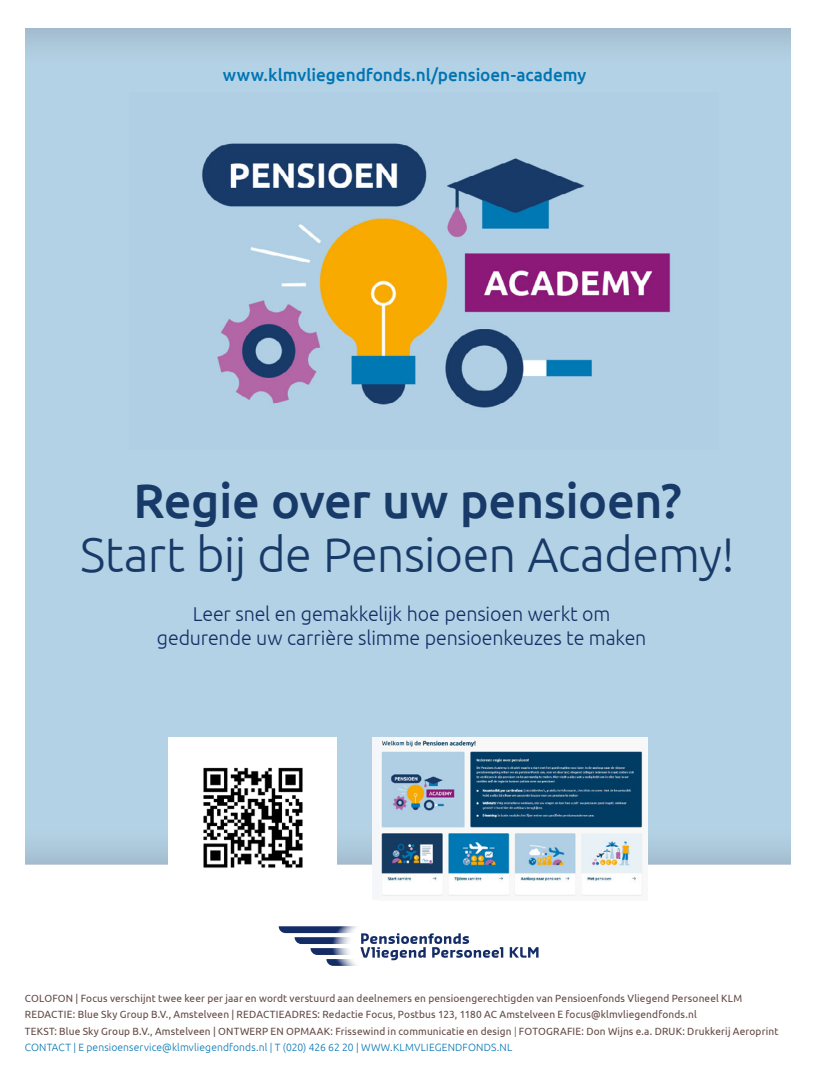
<style>
.page{position:relative;width:815px;height:1081px;background:#fff}
.page>*{position:absolute;margin:0;border:0;box-sizing:border-box;transform-origin:0 0}
.t1{font:300 48.75px "Ubuntu";letter-spacing:-.015em;color:#183a68}
.t2{font:500 48.75px "Ubuntu";letter-spacing:-.01em;color:#183a68}
.t3{font:300 20px/24px "Ubuntu";letter-spacing:-.005em;color:#152d67;text-align:center}
.t4{font:500 17.5px "Ubuntu";color:#0074b3}
.t5{font:10.5px/16.4px "Ubuntu";letter-spacing:.015em;color:#624844;scale:.96 1}
.s1{font-weight:300}
.s2{font-weight:300;color:#0074b3}
</style>
<div class="page">
<svg style="left:279px;top:926px;width:260px;height:40px"></svg>
<div style="left:25px;top:28px;width:766px;height:836px;background:#b4d2e5"></div>
<img style="left:202px;top:143px;width:469px;height:265px">
<div style="left:25px;top:28px;width:766px;height:35px;background:#acc8db"></div>
<div style="left:25px;top:829px;width:766px;height:35px;background:#adc9dc"></div>
<div style="left:168px;top:737px;width:168px;height:163px;background:#fff"></div>
<img style="left:203px;top:767px;width:100px;height:101px">
<div style="left:372px;top:737px;width:276px;height:163px;background:#f4f6f9"></div>
<img style="left:381px;top:740px;width:261px;height:156px">
<h3 class="t4" style="left:223px;top:63px;width:365px">www.klmvliegendfonds.nl/pensioen-academy</h3>
<h1 class="t2" style="left:133px;top:470px;width:550px">Regie over uw pensioen?</h1>
<h1 class="t1" style="left:80px;top:525px;width:656px">Start bij de Pensioen Academy!</h1>
<h2 class="t3" style="left:157px;top:602px;width:491px">Leer snel en gemakkelijk hoe pensioen werkt om gedurende uw carrière slimme pensioenkeuzes te maken</h2>
<p class="t5" style="left:25px;top:989px;width:786px">COLOFON | Focus verschijnt twee keer per jaar en wordt verstuurd aan deelnemers en pensioengerechtigden van Pensioenfonds Vliegend Personeel KLM REDACTIE: Blue Sky Group B.V., Amstelveen | REDACTIEADRES: Redactie Focus, Postbus 123, 1180 AC Amstelveen E focus@klmvliegendfonds.nl<br>TEKST: Blue Sky Group B.V., Amstelveen | ONTWERP EN OPMAAK: Frissewind in communicatie en design <span class="s1">|</span> FOTOGRAFIE: Don Wijns e.a. DRUK: Drukkerij Aeroprint <span class="s2">CONTACT | E pensioenservice@klmvliegendfonds.nl | T (020) 426 62 20 | WWW.KLMVLIEGENDFONDS.NL</span></p>
</div>
